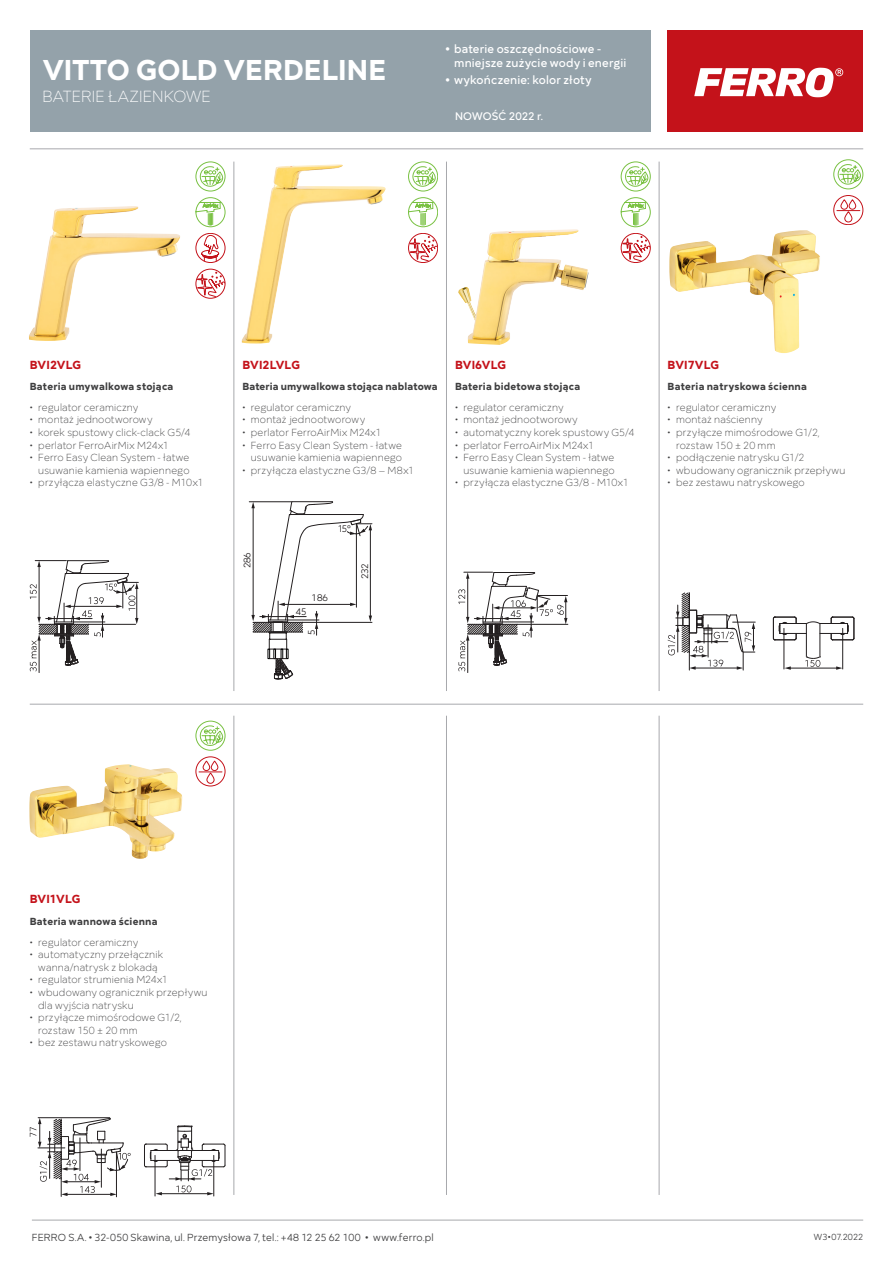
<style>
.page{position:relative;width:893px;height:1263px;background:#fff}
.page>*{position:absolute;margin:0;border:0;box-sizing:border-box;transform-origin:0 0}
.t1{font:700 29.4px "Mirai";letter-spacing:.005em;color:#fff}
.t2{font:300 16.5px "Mirai";letter-spacing:.005em;color:#fff}
.t3{font:500 12px/14.2px "Mirai";letter-spacing:.015em;color:#fff}
.t4{font:700 12px "Mirai";letter-spacing:.005em;color:#c4121a}
.t5{font:500 11.25px "Mirai";letter-spacing:.01em;color:#fff}
.t6{font:300 10.5px/12.6px "Mirai";letter-spacing:.02em;color:#3e3e3f;text-align:right}
.t7{font:700 10.5px "Mirai";letter-spacing:.015em;color:#3e3e3f}
.t8{font:10.5px "Mirai";letter-spacing:.015em;color:#3e3e3f}
.t9{font:9.75px "Mirai";color:#231f20}
.t10{font:9px "Mirai";letter-spacing:.015em;color:#3e3e3f}
</style>
<div class="page">
<hr style="left:30px;top:148px;width:833px;height:1px;background:#a8a9ad">
<hr style="left:32px;top:1220px;width:831px;height:1px;background:#a8a9ad">
<hr style="left:233px;top:716px;width:1px;height:479px;background:#a8a9ad">
<hr style="left:30px;top:704px;width:833px;height:1px;background:#a8a9ad">
<hr style="left:446px;top:162px;width:1px;height:529px;background:#a8a9ad">
<hr style="left:446px;top:716px;width:1px;height:479px;background:#a8a9ad">
<hr style="left:659px;top:162px;width:1px;height:529px;background:#a8a9ad">
<hr style="left:659px;top:716px;width:1px;height:479px;background:#a8a9ad">
<hr style="left:233px;top:162px;width:1px;height:529px;background:#a8a9ad">
<div style="left:30px;top:30px;width:621px;height:102px;background:#94a2aa"></div>
<div style="left:668px;top:30px;width:195px;height:102px;background:#c4121a"></div>
<svg style="left:694px;top:68px;width:149px;height:29px"></svg>
<svg style="left:200px;top:725px;width:23px;height:21px"></svg>
<div style="left:196px;top:721px;width:29px;height:29px;border:1px solid #79c142;border-radius:50%"></div>
<div style="left:196px;top:756px;width:29px;height:30px;border:1px solid #c4121a;border-radius:50%"></div>
<svg style="left:199px;top:761px;width:23px;height:24px"></svg>
<svg style="left:837px;top:164px;width:24px;height:21px"></svg>
<div style="left:833px;top:159px;width:30px;height:30px;border:1px solid #79c142;border-radius:50%"></div>
<div style="left:833px;top:195px;width:30px;height:30px;border:1px solid #c4121a;border-radius:50%"></div>
<svg style="left:837px;top:200px;width:23px;height:24px"></svg>
<svg style="left:200px;top:166px;width:23px;height:21px"></svg>
<div style="left:196px;top:162px;width:29px;height:29px;border:1px solid #79c142;border-radius:50%"></div>
<svg style="left:196px;top:197px;width:29px;height:30px"></svg>
<div style="left:196px;top:233px;width:29px;height:30px;border:1px solid #c4121a;border-radius:50%"></div>
<svg style="left:201px;top:233px;width:24px;height:28px"></svg>
<div style="left:196px;top:269px;width:29px;height:30px;border:1px solid #c4121a;border-radius:50%"></div>
<svg style="left:197px;top:269px;width:28px;height:29px"></svg>
<svg style="left:412px;top:166px;width:24px;height:21px"></svg>
<div style="left:408px;top:162px;width:30px;height:29px;border:1px solid #79c142;border-radius:50%"></div>
<svg style="left:408px;top:197px;width:30px;height:30px"></svg>
<div style="left:408px;top:233px;width:30px;height:30px;border:1px solid #c4121a;border-radius:50%"></div>
<svg style="left:410px;top:233px;width:28px;height:30px"></svg>
<svg style="left:625px;top:166px;width:23px;height:21px"></svg>
<div style="left:621px;top:162px;width:30px;height:29px;border:1px solid #79c142;border-radius:50%"></div>
<svg style="left:621px;top:197px;width:30px;height:30px"></svg>
<div style="left:621px;top:233px;width:30px;height:30px;border:1px solid #c4121a;border-radius:50%"></div>
<svg style="left:622px;top:233px;width:28px;height:30px"></svg>
<img style="left:29px;top:206px;width:151px;height:135px">
<img style="left:669px;top:230px;width:151px;height:123px">
<img style="left:29px;top:764px;width:153px;height:95px">
<img style="left:458px;top:229px;width:131px;height:116px">
<img style="left:242px;top:164px;width:144px;height:180px">
<hr style="left:39px;top:639px;width:1px;height:34px;background:#231f20">
<svg style="left:30px;top:560px;width:108px;height:111px"></svg>
<hr style="left:517px;top:624px;width:51px;height:1px;background:#231f20">
<hr style="left:467px;top:639px;width:1px;height:34px;background:#231f20">
<svg style="left:458px;top:572px;width:109px;height:99px"></svg>
<svg style="left:668px;top:592px;width:87px;height:78px"></svg>
<hr style="left:806px;top:624px;width:1px;height:33px;background:#231f20">
<hr style="left:819px;top:624px;width:1px;height:33px;background:#231f20">
<svg style="left:773px;top:616px;width:81px;height:24px"></svg>
<hr style="left:784px;top:628px;width:1px;height:41px;background:#231f20">
<hr style="left:842px;top:628px;width:1px;height:41px;background:#231f20">
<hr style="left:790px;top:668px;width:47px;height:1px;background:#231f20">
<svg style="left:836px;top:666px;width:6px;height:4px"></svg>
<svg style="left:784px;top:666px;width:7px;height:4px"></svg>
<svg style="left:805px;top:656px;width:16px;height:11px"></svg>
<hr style="left:116px;top:1152px;width:1px;height:45px;background:#231f20">
<svg style="left:30px;top:1117px;width:101px;height:79px"></svg>
<svg style="left:144px;top:1125px;width:82px;height:96px"></svg>
<hr style="left:249px;top:501px;width:42px;height:1px;background:#231f20">
<svg style="left:251px;top:501px;width:121px;height:178px"></svg>
<h1 class="t1" style="left:43px;top:46px;width:345px">VITTO GOLD VERDELINE</h1>
<h2 class="t2" style="left:43px;top:83px;width:170px">BATERIE ŁAZIENKOWE</h2>
<p class="t3" style="left:454px;top:40px;width:174px;text-indent:-9px">• baterie oszczędnościowe - mniejsze zużycie wody i energii</p>
<p class="t3" style="left:446px;top:71px;width:148px">• wykończenie: kolor złoty</p>
<p class="t5" style="left:455px;top:107px;width:89px">NOWOŚĆ 2022 r.</p>
<p class="t4" style="left:30px;top:355px;width:53px">BVI2VLG</p>
<p class="t7" style="left:30px;top:378px;width:145px">Bateria umywalkowa stojąca</p>
<p class="t6" style="left:30px;top:400px;width:110px">• regulator ceramiczny</p>
<p class="t6" style="left:30px;top:412px;width:124px">• montaż jednootworowy</p>
<p class="t6" style="left:30px;top:425px;width:162px">• korek spustowy click-clack G5/4</p>
<p class="t6" style="left:30px;top:438px;width:141px">• perlator FerroAirMix M24x1</p>
<p class="t6" style="left:30px;top:450px;width:161px">• Ferro Easy Clean System - łatwe usuwanie kamienia wapiennego</p>
<p class="t6" style="left:30px;top:475px;width:175px">• przyłącza elastyczne G3/8 - M10x1</p>
<p class="t4" style="left:242px;top:355px;width:59px">BVI2LVLG</p>
<p class="t7" style="left:242px;top:378px;width:197px">Bateria umywalkowa stojąca nablatowa</p>
<p class="t6" style="left:242px;top:400px;width:110px">• regulator ceramiczny</p>
<p class="t6" style="left:242px;top:412px;width:124px">• montaż jednootworowy</p>
<p class="t6" style="left:242px;top:425px;width:141px">• perlator FerroAirMix M24x1</p>
<p class="t6" style="left:242px;top:438px;width:161px">• Ferro Easy Clean System - łatwe usuwanie kamienia wapiennego</p>
<p class="t6" style="left:242px;top:463px;width:173px">• przyłącza elastyczne G3/8 – M8x1</p>
<p class="t9" style="left:240px;top:568px;width:18px;rotate:-90deg">286</p>
<p class="t9" style="left:338px;top:521px;width:15px">15°</p>
<p class="t9" style="left:312px;top:590px;width:18px">186</p>
<p class="t9" style="left:296px;top:604px;width:12px">45</p>
<p class="t9" style="left:304px;top:635px;width:7px;rotate:-90deg">5</p>
<p class="t9" style="left:358px;top:579px;width:18px;rotate:-90deg">232</p>
<p class="t4" style="left:455px;top:355px;width:53px">BVI6VLG</p>
<p class="t7" style="left:455px;top:378px;width:127px">Bateria bidetowa stojąca</p>
<p class="t6" style="left:455px;top:400px;width:110px">• regulator ceramiczny</p>
<p class="t6" style="left:455px;top:412px;width:124px">• montaż jednootworowy</p>
<p class="t6" style="left:455px;top:425px;width:181px">• automatyczny korek spustowy G5/4</p>
<p class="t6" style="left:455px;top:438px;width:141px">• perlator FerroAirMix M24x1</p>
<p class="t6" style="left:455px;top:450px;width:161px">• Ferro Easy Clean System - łatwe usuwanie kamienia wapiennego</p>
<p class="t6" style="left:455px;top:475px;width:175px">• przyłącza elastyczne G3/8 - M10x1</p>
<p class="t4" style="left:668px;top:355px;width:53px">BVI7VLG</p>
<p class="t7" style="left:668px;top:378px;width:141px">Bateria natryskowa ścienna</p>
<p class="t6" style="left:668px;top:400px;width:110px">• regulator ceramiczny</p>
<p class="t6" style="left:668px;top:412px;width:96px">• montaż naścienny</p>
<p class="t6" style="left:676px;top:425px;width:145px;text-align:left;text-indent:-9px">• przyłącze mimośrodowe G1/2, rozstaw 150 ± 20 mm</p>
<p class="t6" style="left:668px;top:450px;width:138px">• podłączenie natrysku G1/2</p>
<p class="t6" style="left:668px;top:463px;width:179px">• wbudowany ogranicznik przepływu</p>
<p class="t6" style="left:668px;top:475px;width:139px">• bez zestawu natryskowego</p>
<p class="t4" style="left:30px;top:889px;width:52px">BVI1VLG</p>
<p class="t7" style="left:30px;top:912px;width:129px">Bateria wannowa ścienna</p>
<p class="t6" style="left:30px;top:935px;width:110px">• regulator ceramiczny</p>
<p class="t6" style="left:30px;top:947px;width:135px;text-align:center">• automatyczny przełącznik wanna/natrysk z blokadą</p>
<p class="t6" style="left:30px;top:972px;width:140px">• regulator strumienia M24x1</p>
<p class="t6" style="left:38px;top:985px;width:171px;text-align:left;text-indent:-9px">• wbudowany ogranicznik przepływu dla wyjścia natrysku</p>
<p class="t6" style="left:38px;top:1010px;width:145px;text-align:left;text-indent:-9px">• przyłącze mimośrodowe G1/2, rozstaw 150 ± 20 mm</p>
<p class="t6" style="left:30px;top:1035px;width:139px">• bez zestawu natryskowego</p>
<p class="t8" style="left:32px;top:1230px;width:403px">FERRO S.A. • 32-050 Skawina, ul. Przemysłowa 7, tel.: +48 12 25 62 100 • www.ferro.pl</p>
<p class="t10" style="left:814px;top:1230px;width:51px">W3•07.2022</p>
</div>
